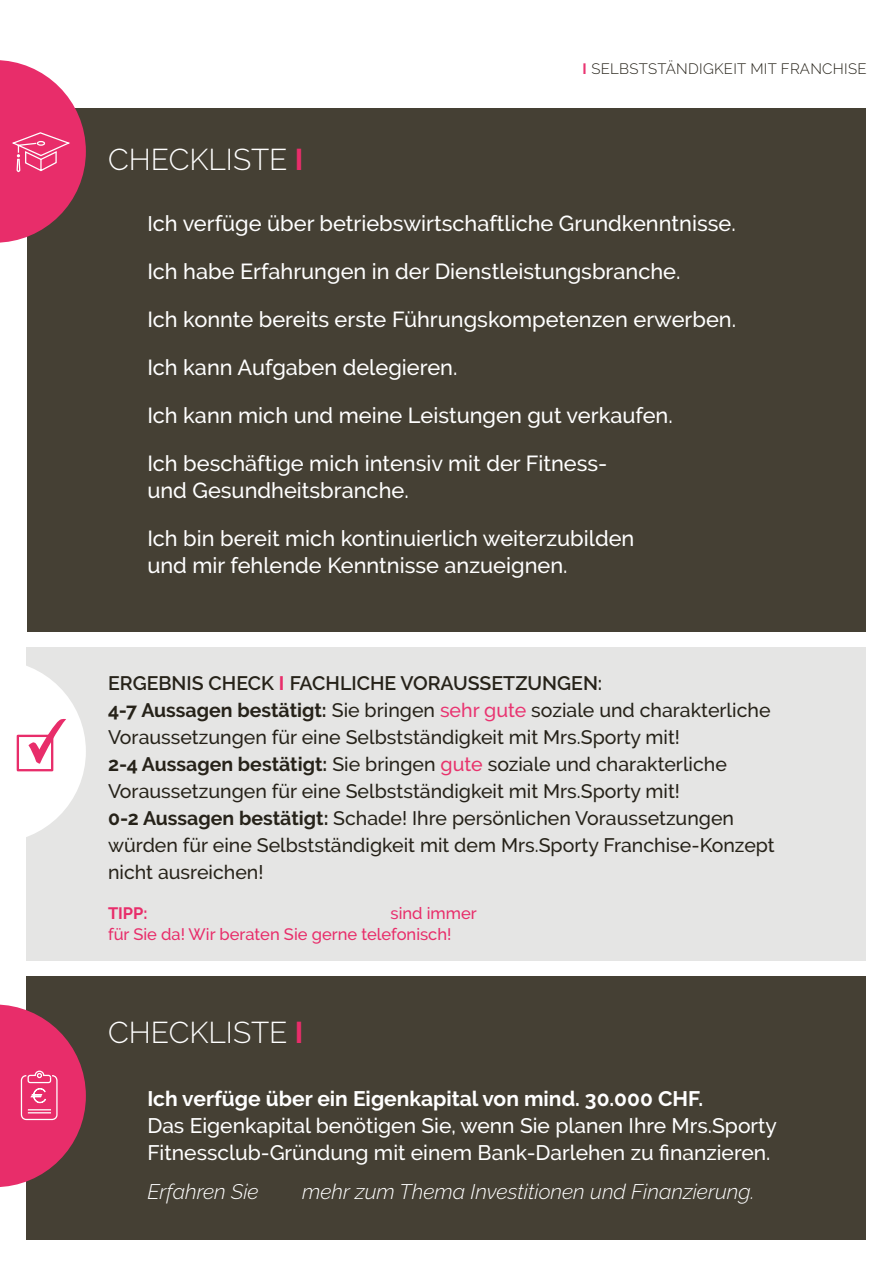
<style>
.page{position:relative;width:893px;height:1263px;background:#fff}
.page>*{position:absolute;margin:0;border:0;box-sizing:border-box;transform-origin:0 0}
.t1{font:300 30px "Raleway";color:#fff}
.t2{font:500 21.75px/27px "Raleway";color:#fff}
.t3{font:500 21px/27px "Raleway";color:#fff}
.t4{font:italic 300 21px "Raleway";color:#fff}
.t5{font:700 21px "Raleway";color:#fff}
.t6{font:500 19.5px/27px "Raleway";color:#262219}
.t7{font:500 16.5px/21px "Raleway";color:#e82d6a}
.t8{font:700 16.5px "Raleway";color:#e82d6a}
.t9{font:300 15px "Raleway";letter-spacing:.02em;color:#262219}
.s1{font-weight:700;color:#e82d6a}
.s2{font-weight:700;color:#e93471}
.s3{font-size:21px}
.s4{font-weight:600}
.s5{font-weight:700}
.s6{color:#e93471}
.s7{color:#e8336c}
.s8{color:#e82d6f}
</style>
<div class="page">
<div style="left:27px;top:108px;width:839px;height:523px;background:#454034"></div>
<div style="left:27px;top:976px;width:839px;height:263px;background:#454034"></div>
<div style="left:27px;top:647px;width:839px;height:313px;background:#e5e5e4"></div>
<svg style="left:0;top:60px;width:86px;height:183px"></svg>
<svg style="left:0;top:1004px;width:86px;height:183px"></svg>
<svg style="left:16px;top:660px;width:70px;height:183px"></svg>
<h1 class="t1" style="left:108px;top:142px;width:197px">CHECKLISTE <span class="s1">I</span></h1>
<p class="t9" style="left:583px;top:60px;width:285px"><span class="s2">I</span> SELBSTSTÄNDIGKEIT MIT FRANCHISE</p>
<p class="t2" style="left:147px;top:210px;width:590px"><span class="s3">I</span>ch verfüge über betriebswirtschaftliche Grundkenntnisse.</p>
<p class="t2" style="left:147px;top:258px;width:535px">Ich habe Erfahrungen in der Dienstleistungsbranche.</p>
<p class="t2" style="left:147px;top:306px;width:590px">Ich konnte bereits erste Führungskompetenzen erwerben.</p>
<p class="t2" style="left:147px;top:354px;width:312px">Ich kann Aufgaben delegieren.</p>
<p class="t2" style="left:147px;top:402px;width:527px">Ich kann mich und meine Leistungen gut verkaufen.</p>
<p class="t2" style="left:147px;top:450px;width:462px">Ich beschäftige mich intensiv mit der Fitness&shy;und Gesundheitsbranche.</p>
<p class="t2" style="left:147px;top:525px;width:488px">Ich bin bereit mich kontinuierlich weiterzubilden und mir fehlende Kenntnisse anzueignen.</p>
<p class="t6" style="left:108px;top:669px;width:668px"><span class="s4">ERGEBNIS CHECK</span> <span class="s1">I</span> <span class="s4">FACHLICHE VORAUSSETZUNGEN:<br></span><span class="s5">4-7 Aussagen bestätigt:</span> Sie bringen <span class="s6">sehr gute</span> soziale und charakterliche Voraussetzungen für eine Selbstständigkeit mit Mrs.Sporty mit!<br><span class="s5">2-4 Aussagen bestätigt:</span> Sie bringen <span class="s7">gute</span> soziale und charakterliche Voraussetzungen für eine Selbstständigkeit mit Mrs.Sporty mit!<br><span class="s5">0-2 Aussagen bestätigt:</span> Schade! Ihre persönlichen Voraussetzungen würden für eine Selbstständigkeit mit dem Mrs.Sporty Franchise-Konzept nicht ausreichen!</p>
<p class="t8" style="left:108px;top:904px;width:41px">TIPP:</p>
<p class="t7" style="left:108px;top:903px;width:370px;text-indent:283px"><span class="s8">s</span>ind immer für Sie da! Wir beraten Sie gerne telefonisch!</p>
<h1 class="t1" style="left:108px;top:1015px;width:197px">CHECKLISTE <span class="s1">I</span></h1>
<p class="t5" style="left:147px;top:1087px;width:557px">Ich verfüge über ein Eigenkapital von mind. 30.000 CHF.</p>
<p class="t3" style="left:147px;top:1112px;width:631px">Das Eigenkapital benötigen Sie, wenn Sie planen Ihre Mrs.Sporty<br>Fitnessclub-Gründung mit einem Bank-Darlehen zu finanzieren.</p>
<p class="t4" style="left:147px;top:1179px;width:113px">Erfahren Sie</p>
<p class="t4" style="left:302px;top:1179px;width:454px">mehr zum Thema Investitionen und Finanzierung.</p>
</div>
